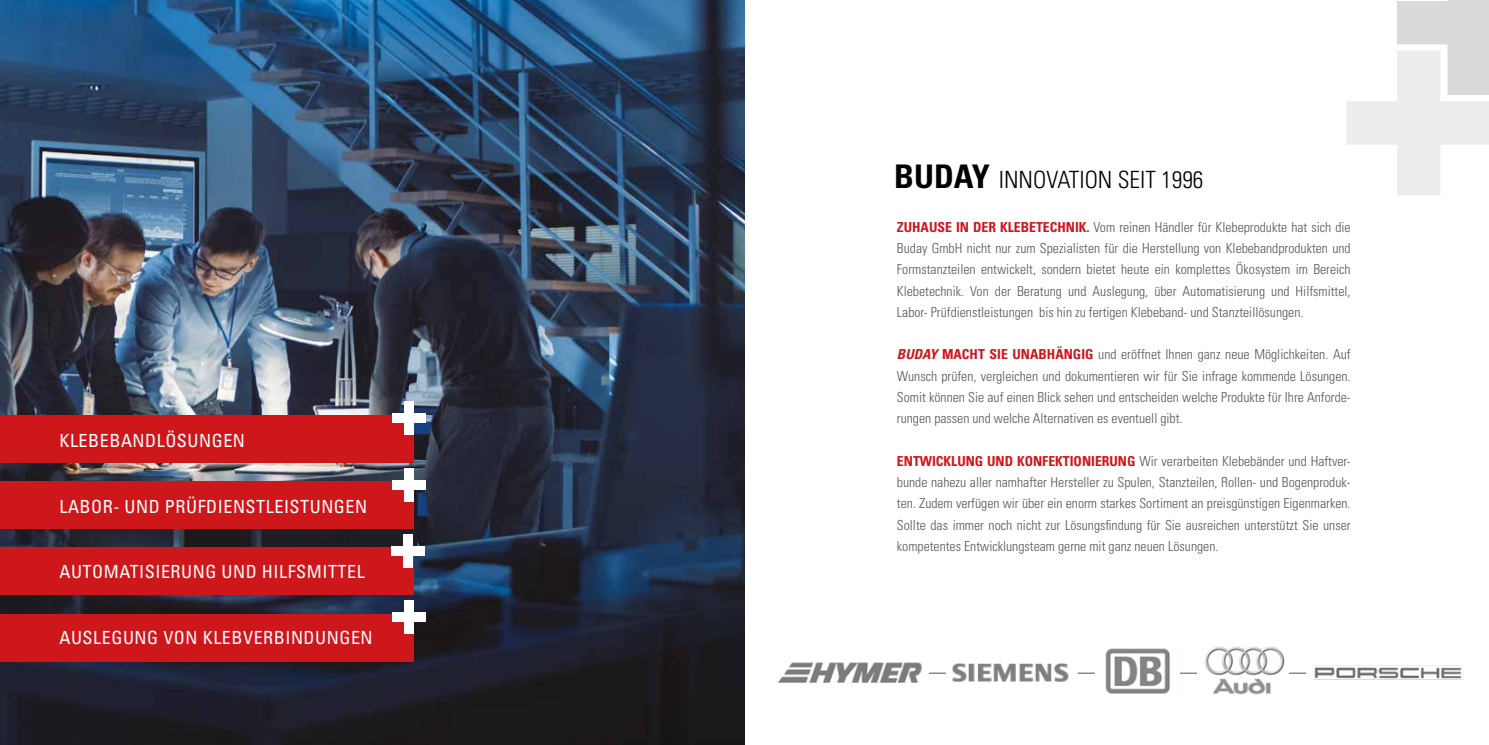
<style>
.page{position:relative;width:1489px;height:745px;background:#fff}
.page>*{position:absolute;margin:0;border:0;box-sizing:border-box;transform-origin:0 0}
.t1{font:300 condensed 23.75px "Univers LT Std";color:#000}
.t2{font:condensed 18.12px "Univers LT Std";letter-spacing:.03em;color:#fff}
.t3{font:300 condensed 13.75px/21.2px "Univers LT Std";color:#575756;text-align:justify}
.s1{font-weight:700;font-size:32.5px}
.s2{font-weight:700;color:#cd171a}
.s3{font-weight:700;font-style:italic;color:#cd171a}
</style>
<div class="page">
<img style="left:0;top:0;width:744px;height:744px">
<img style="left:777px;top:662px;width:146px;height:21px">
<img style="left:952px;top:663px;width:117px;height:19px">
<img style="left:1313px;top:665px;width:150px;height:15px">
<img style="left:1083px;top:648px;width:99px;height:46px">
<img style="left:1182px;top:646px;width:121px;height:49px">
<svg style="left:929px;top:672px;width:17px;height:1px"></svg>
<svg style="left:1077px;top:672px;width:17px;height:1px"></svg>
<svg style="left:1179px;top:672px;width:17px;height:1px"></svg>
<svg style="left:1288px;top:672px;width:18px;height:1px"></svg>
<div style="left:0;top:547px;width:413px;height:48px;background:#cd171a"></div>
<div style="left:0;top:481px;width:413px;height:47px;background:#cd171a"></div>
<div style="left:0;top:414px;width:413px;height:48px;background:#cd171a"></div>
<div style="left:404px;top:401px;width:10px;height:33px;background:#fff"></div>
<div style="left:392px;top:413px;width:33px;height:9px;background:#fff"></div>
<div style="left:404px;top:468px;width:10px;height:33px;background:#fff"></div>
<div style="left:392px;top:480px;width:33px;height:10px;background:#fff"></div>
<div style="left:403px;top:534px;width:10px;height:33px;background:#fff"></div>
<div style="left:392px;top:546px;width:33px;height:10px;background:#fff"></div>
<svg style="left:1346px;top:0;width:142px;height:195px"></svg>
<div style="left:0;top:613px;width:413px;height:47px;background:#cd171a"></div>
<div style="left:403px;top:600px;width:10px;height:33px;background:#fff"></div>
<div style="left:392px;top:611px;width:33px;height:10px;background:#fff"></div>
<h2 class="t2" style="left:59px;top:429px;width:187px">KLEBEBANDLÖSUNGEN</h2>
<h2 class="t2" style="left:59px;top:494px;width:309px">LABOR- UND PRÜFDIENSTLEISTUNGEN</h2>
<h2 class="t2" style="left:59px;top:560px;width:307px">AUTOMATISIERUNG UND HILFSMITTEL</h2>
<h2 class="t2" style="left:59px;top:625px;width:315px">AUSLEGUNG VON KLEBVERBINDUNGEN</h2>
<h1 class="t1" style="left:894px;top:165px;width:311px"><span class="s1">BUDAY</span> INNOVATION SEIT 1996</h1>
<p class="t3" style="left:896px;top:216px;width:455px"><span class="s2">ZUHAUSE IN DER KLEBETECHNIK.</span> Vom reinen Händler für Klebeprodukte hat sich die Buday GmbH nicht nur zum Spezialisten für die Herstellung von Klebebandprodukten und Formstanzteilen entwickelt, sondern bietet heute ein komplettes Ökosystem im Bereich Klebetechnik. Von der Beratung und Auslegung, über Automatisierung und Hilfsmittel, Labor- Prüfdienstleistungen bis hin zu fertigen Klebeband- und Stanzteillösungen.</p>
<p class="t3" style="left:896px;top:343px;width:455px"><span class="s3">BUDAY</span> <span class="s2">MACHT SIE UNABHÄNGIG</span> und eröffnet Ihnen ganz neue Möglichkeiten. Auf Wunsch prüfen, vergleichen und dokumentieren wir für Sie infrage kommende Lösungen.<br>Somit können Sie auf einen Blick sehen und entscheiden welche Produkte für Ihre Anforde&shy;rungen passen und welche Alternativen es eventuell gibt.</p>
<p class="t3" style="left:896px;top:450px;width:455px"><span class="s2">ENTWICKLUNG UND KONFEKTIONIERUNG</span> Wir verarbeiten Klebebänder und Haftver&shy;bunde nahezu aller namhafter Hersteller zu Spulen, Stanzteilen, Rollen- und Bogenproduk&shy;ten. Zudem verfügen wir über ein enorm starkes Sortiment an preisgünstigen Eigenmarken.<br>Sollte das immer noch nicht zur Lösungsfindung für Sie ausreichen unterstützt Sie unser kompetentes Entwicklungsteam gerne mit ganz neuen Lösungen.</p>
</div>
